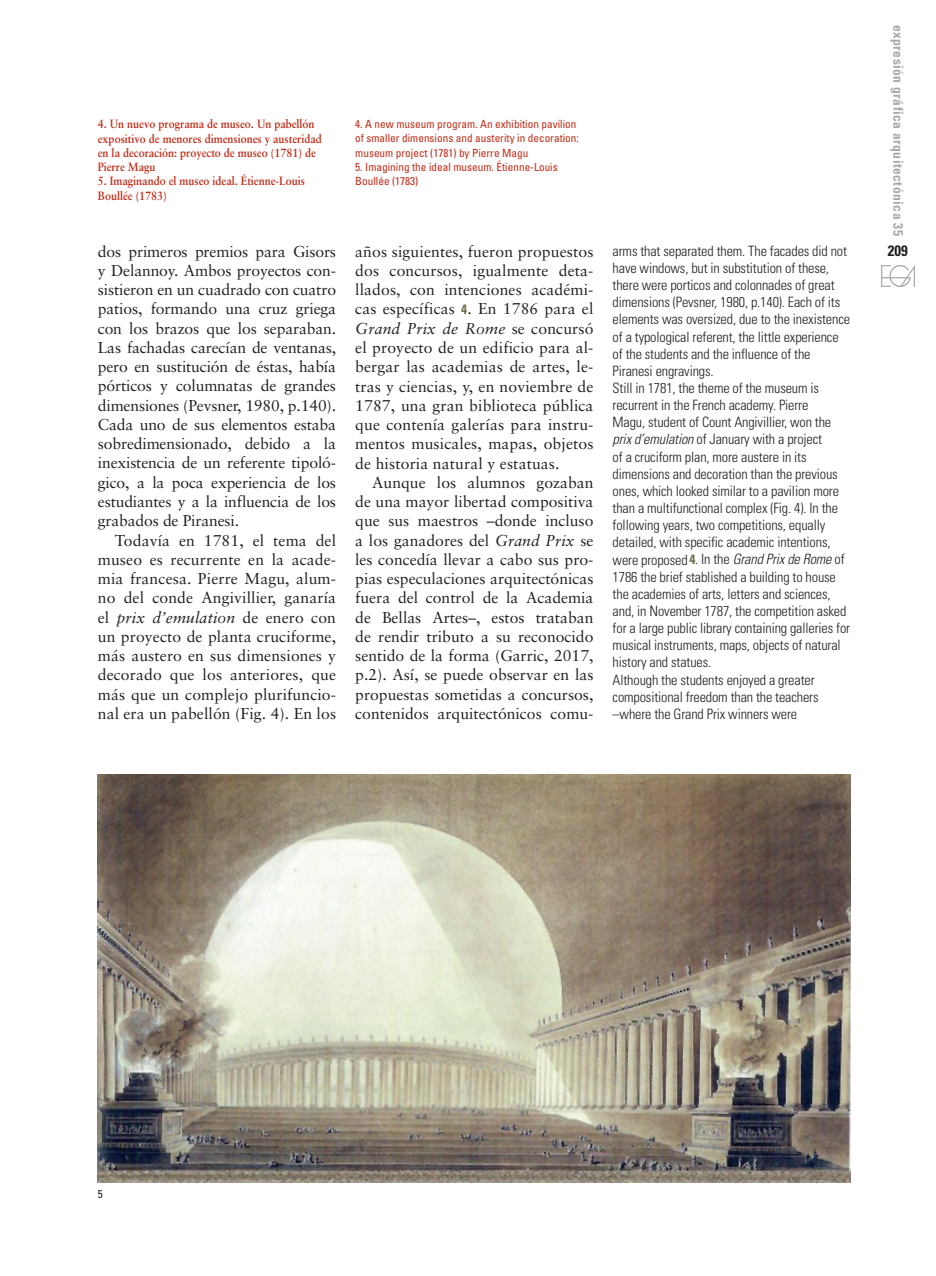
<style>
.page{position:relative;width:936px;height:1276px;background:#fff}
.page>*{position:absolute;margin:0;border:0;box-sizing:border-box;transform-origin:0 0}
.t1{font:15.75px/19.2px "Sabon";letter-spacing:.005em;color:#231f20;text-align:justify}
.t2{font:700 condensed 15px "Univers";color:#231f20}
.t3{font:300 condensed 14.25px/17.1px "Univers";letter-spacing:-.01em;color:#231f20}
.t4{font:700 condensed 13.5px "Univers";letter-spacing:.035em;color:#a8a9ad}
.t5{font:700 12px/14.2px "Sabon";color:#c02d19;scale:.9 1}
.t6{font:condensed 11.25px/14.2px "Univers";color:#c02d19}
.PIES_DE_FOTO_INGLES{font:condensed 11.25px "Univers";color:#231f20}
.s1{font-style:italic}
.s2{font-family:"Univers";font-weight:700;font-stretch:condensed;font-size:13.5px;color:#6d6a4a}
.s3{font-weight:700;font-size:13.5px;color:#6d6a4a}
</style>
<div class="page">
<img style="left:881px;top:265px;width:33px;height:21px">
<img style="left:98px;top:774px;width:752px;height:408px">
<p class="t5" style="left:98px;top:117px;width:250px">4. Un nuevo programa de museo. Un pabellón expositivo de menores dimensiones y austeridad en la decoración: proyecto de museo (1781) de Pierre Magu</p>
<p class="t5" style="left:98px;top:174px;width:232px">5. Imaginando el museo ideal. Étienne-Louis<br>Boullée (1783)</p>
<p class="t1" style="left:98px;top:241px;width:240px">dos primeros premios para Gisors y Delannoy. Ambos proyectos con&shy;sistieron en un cuadrado con cuatro patios, formando una cruz griega con los brazos que los separaban.<br>Las fachadas carecían de ventanas, pero en sustitución de éstas, había pórticos y columnatas de grandes dimensiones (Pevsner, 1980, p.140).<br>Cada uno de sus elementos estaba sobredimensionado, debido a la inexistencia de un referente tipoló&shy;gico, a la poca experiencia de los estudiantes y a la influencia de los grabados de Piranesi.</p>
<p class="t1" style="left:98px;top:530px;width:240px;text-indent:17px">Todavía en 1781, el tema del museo es recurrente en la acade&shy;mia francesa. Pierre Magu, alum&shy;no del conde Angivillier, ganaría el <span class="s1">prix d’emulation</span> de enero con un proyecto de planta cruciforme, más austero en sus dimensiones y decorado que los anteriores, que más que un complejo plurifuncio&shy;nal era un pabellón (Fig. 4). En los</p>
<p class="t6" style="left:355px;top:117px;width:225px">4. A new museum program. An exhibition pavilion of smaller dimensions and austerity in decoration: museum project (1781) by Pierre Magu</p>
<p class="t6" style="left:355px;top:160px;width:204px">5. Imagining the ideal museum. Étienne-Louis<br>Boullée (1783)</p>
<p class="t1" style="left:355px;top:241px;width:240px">años siguientes, fueron propuestos dos concursos, igualmente deta&shy;llados, con intenciones académi&shy;cas específicas <span class="s2">4</span>. En 1786 para el <span class="s1">Grand Prix de Rome</span> se concursó el proyecto de un edificio para al&shy;bergar las academias de artes, le&shy;tras y ciencias, y, en noviembre de 1787, una gran biblioteca pública que contenía galerías para instru&shy;mentos musicales, mapas, objetos de historia natural y estatuas.</p>
<p class="t1" style="left:355px;top:472px;width:240px;text-indent:17px">Aunque los alumnos gozaban de una mayor libertad compositiva que sus maestros –donde incluso a los ganadores del <span class="s1">Grand Prix</span> se les concedía llevar a cabo sus pro&shy;pias especulaciones arquitectónicas fuera del control de la Academia de Bellas Artes–, estos trataban de rendir tributo a su reconocido sentido de la forma (Garric, 2017, p.2). Así, se puede observar en las propuestas sometidas a concursos, contenidos arquitectónicos comu-</p>
<p class="t3" style="left:612px;top:242px;width:239px">arms that separated them. The facades did not have windows, but in substitution of these, there were porticos and colonnades of great dimensions (Pevsner, 1980, p.140). Each of its elements was oversized, due to the inexistence of a typological referent, the little experience of the students and the influence of the Piranesi engravings.</p>
<p class="t3" style="left:612px;top:379px;width:239px">Still in 1781, the theme of the museum is recurrent in the French academy. Pierre<br>Magu, student of Count Angivillier, won the <span class="s1">prix d’emulation</span> of January with a project<br>of a cruciform plan, more austere in its dimensions and decoration than the previous ones, which looked similar to a pavilion more than a multifunctional complex (Fig. 4). In the following years, two competitions, equally detailed, with specific academic intentions, were proposed <span class="s3">4</span>. In the <span class="s1">Grand Prix de Rome</span> of 1786 the brief stablished a building to house the academies of arts, letters and sciences, and, in November 1787, the competition asked for a large public library containing galleries for musical instruments, maps, objects of natural history and statues.</p>
<p class="t3" style="left:612px;top:671px;width:207px">Although the students enjoyed a greater compositional freedom than the teachers –where the Grand Prix winners were</p>
<p class="t4" style="left:906px;top:25px;width:213px;rotate:90deg">expresión gráfica arquitectónica 35</p>
<p class="t2" style="left:887px;top:242px;width:21px">209</p>
<p class="PIES_DE_FOTO_INGLES" style="left:98px;top:1187px;width:6px">5</p>
</div>
